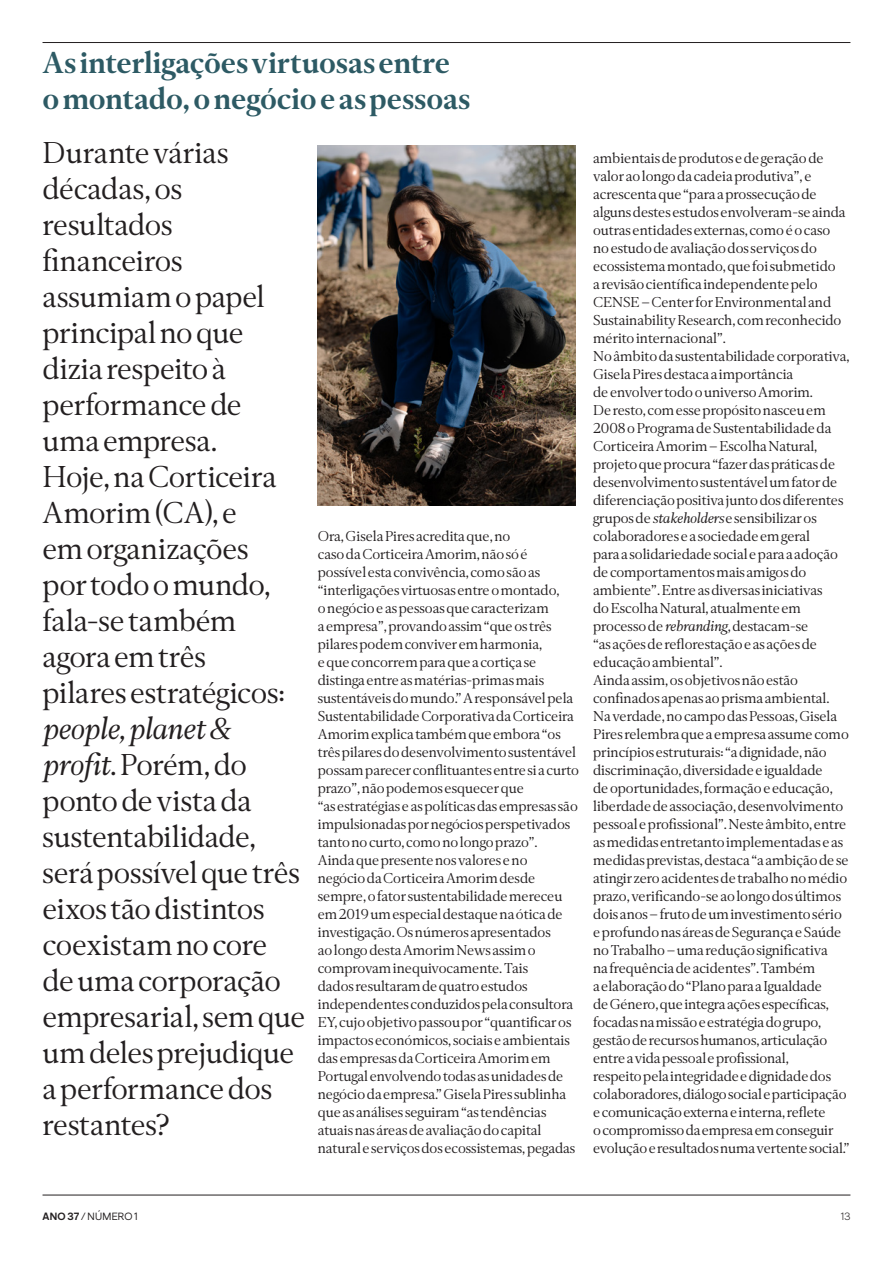
<style>
.page{position:relative;width:893px;height:1263px;background:#fff}
.page>*{position:absolute;margin:0;border:0;box-sizing:border-box;transform-origin:0 0}
.Amorim_Captions{font:30px/36px "Amorim Serif";letter-spacing:-.01em;color:#231f20}
.Amorim_Subtítulo_1{font:700 30px/36px "Amorim Serif";color:#2d5a64}
.Amorim_Base{font:14.25px/18px "Amorim Serif";color:#231f20}
.t1{font:10.5px "Amorim Sans";letter-spacing:.03em;color:#231f20}
.t2{font:300 10.5px "Amorim Sans";color:#231f20}
.s1{font-style:italic}
.s2{font-weight:700}
</style>
<div class="page">
<hr style="left:43px;top:42px;width:807px;height:1px;background:#231f20">
<hr style="left:43px;top:1195px;width:807px;height:1px;background:#231f20">
<img style="left:318px;top:145px;width:257px;height:360px">
<p class="Amorim_Subtítulo_1" style="left:43px;top:45px;width:429px">As interligações virtuosas entre o montado, o negócio e as pessoas</p>
<p class="Amorim_Captions" style="left:43px;top:134px;width:264px">Durante várias décadas, os resultados financeiros assumiam o papel principal no que dizia respeito à performance de uma empresa.<br>Hoje, na Corticeira<br>Amorim (CA), e<br>em organizações<br>por todo o mundo, fala-se também agora em três<br>pilares estratégicos: <span class="s1">people, planet &amp; profit</span>. Porém, do ponto de vista da sustentabilidade, será possível que três eixos tão distintos coexistam no core de uma corporação empresarial, sem que um deles prejudique a performance dos restantes?</p>
<p class="Amorim_Base" style="left:318px;top:527px;width:263px">Ora, Gisela Pires acredita que, no<br>caso da Corticeira Amorim, não só é possível esta convivência, como são as “interligações virtuosas entre o montado,<br>o negócio e as pessoas que caracterizam<br>a empresa”, provando assim “que os três pilares podem conviver em harmonia,<br>e que concorrem para que a cortiça se distinga entre as matérias-primas mais sustentáveis do mundo.” A responsável pela Sustentabilidade Corporativa da Corticeira Amorim explica também que embora “os três pilares do desenvolvimento sustentável possam parecer conflituantes entre si a curto prazo”, não podemos esquecer que<br>“as estratégias e as políticas das empresas são impulsionadas por negócios perspetivados tanto no curto, como no longo prazo”.</p>
<p class="Amorim_Base" style="left:318px;top:851px;width:259px">Ainda que presente nos valores e no negócio da Corticeira Amorim desde sempre, o fator sustentabilidade mereceu em 2019 um especial destaque na ótica de investigação. Os números apresentados<br>ao longo desta Amorim News assim o comprovam inequivocamente. Tais<br>dados resultaram de quatro estudos independentes conduzidos pela consultora EY, cujo objetivo passou por “quantificar os impactos económicos, sociais e ambientais das empresas da Corticeira Amorim em Portugal envolvendo todas as unidades de negócio da empresa.” Gisela Pires sublinha que as análises seguiram “as tendências atuais nas áreas de avaliação do capital natural e serviços dos ecossistemas, pegadas</p>
<p class="Amorim_Base" style="left:593px;top:149px;width:254px">ambientais de produtos e de geração de valor ao longo da cadeia produtiva”, e acrescenta que “para a prossecução de alguns destes estudos envolveram-se ainda outras entidades externas, como é o caso no estudo de avaliação dos serviços do ecossistema montado, que foi submetido a revisão científica independente pelo CENSE – Center for Environmental and Sustainability Research, com reconhecido mérito internacional”.</p>
<p class="Amorim_Base" style="left:593px;top:347px;width:258px">No âmbito da sustentabilidade corporativa, Gisela Pires destaca a importância<br>de envolver todo o universo Amorim.<br>De resto, com esse propósito nasceu em 2008 o Programa de Sustentabilidade da Corticeira Amorim – Escolha Natural, projeto que procura “fazer das práticas de desenvolvimento sustentável um fator de diferenciação positiva junto dos diferentes grupos de <span class="s1">stakeholders</span> e sensibilizar os colaboradores e a sociedade em geral<br>para a solidariedade social e para a adoção de comportamentos mais amigos do ambiente”. Entre as diversas iniciativas<br>do Escolha Natural, atualmente em processo de <span class="s1">rebranding</span>, destacam-se<br>“as ações de reflorestação e as ações de educação ambiental”.</p>
<p class="Amorim_Base" style="left:593px;top:671px;width:258px">Ainda assim, os objetivos não estão confinados apenas ao prisma ambiental.<br>Na verdade, no campo das Pessoas, Gisela Pires relembra que a empresa assume como princípios estruturais: “a dignidade, não discriminação, diversidade e igualdade<br>de oportunidades, formação e educação, liberdade de associação, desenvolvimento pessoal e profissional”. Neste âmbito, entre as medidas entretanto implementadas e as medidas previstas, destaca “a ambição de se atingir zero acidentes de trabalho no médio prazo, verificando-se ao longo dos últimos dois anos – fruto de um investimento sério e profundo nas áreas de Segurança e Saúde no Trabalho – uma redução significativa<br>na frequência de acidentes”. Também<br>a elaboração do “Plano para a Igualdade<br>de Género, que integra ações específicas, focadas na missão e estratégia do grupo, gestão de recursos humanos, articulação entre a vida pessoal e profissional,<br>respeito pela integridade e dignidade dos colaboradores, diálogo social e participação e comunicação externa e interna, reflete<br>o compromisso da empresa em conseguir evolução e resultados numa vertente social.”</p>
<p class="t1" style="left:43px;top:1210px;width:97px"><span class="s2">ANO 37</span> / NÚMERO 1</p>
<p class="t2" style="left:841px;top:1210px;width:11px">13</p>
</div>
